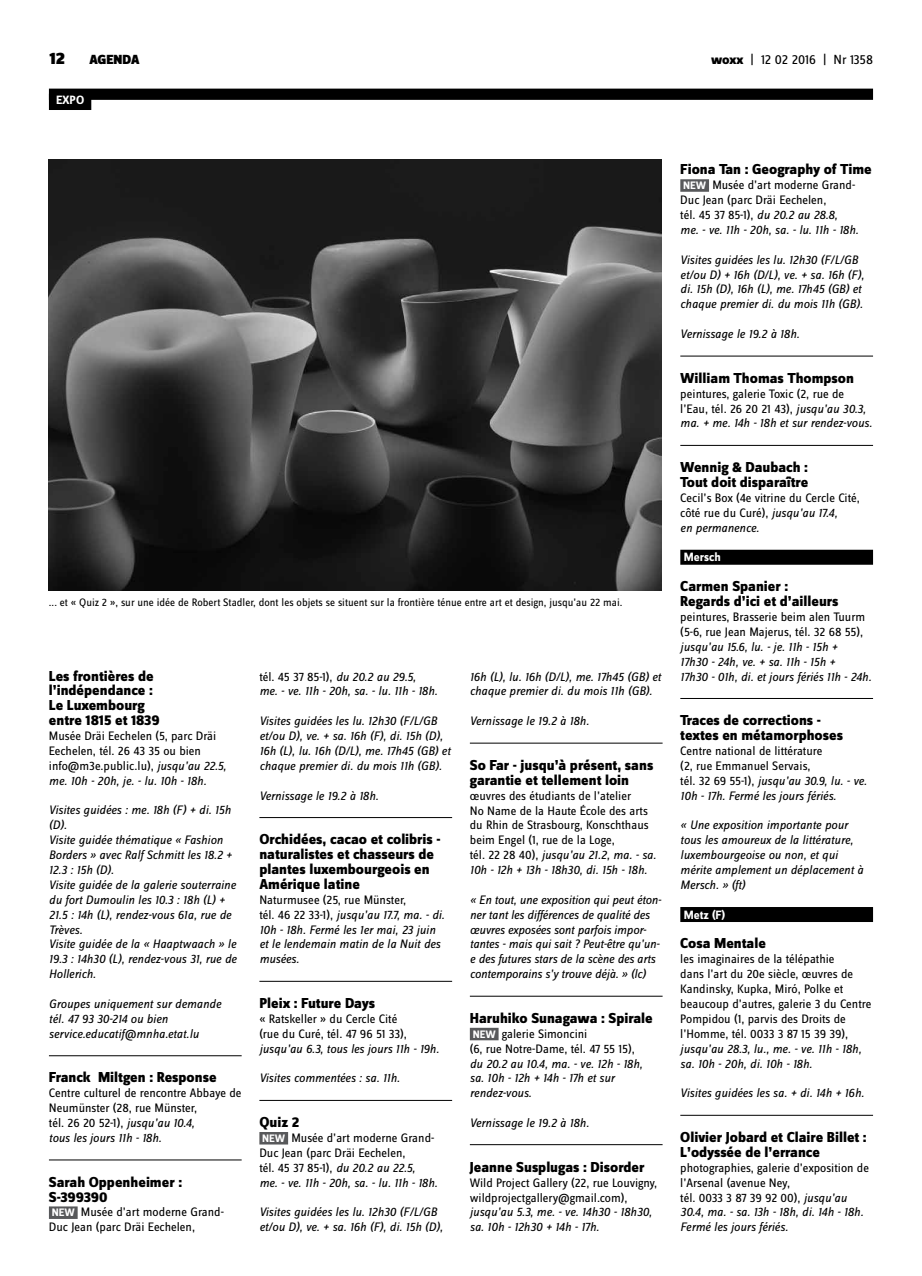
<style>
.page{position:relative;width:922px;height:1276px;background:#fff}
.page>*{position:absolute;margin:0;border:0;box-sizing:border-box;transform-origin:0 0}
.t1{font:900 17.5px "Zine Sans Dis";color:#000}
.t2{font:800 15px/14.9px "Zine Sans Dis";color:#000}
.t3{font:13.75px "Zine Sans Dis";letter-spacing:-.01em;color:#000}
.t4{font:900 13.75px "Zine Sans Dis";color:#000}
.t5{font:italic 12.75px/14.9px "Zine Sans Dis";color:#000}
.t6{font:12.75px/14.9px "Zine Sans Dis";color:#000}
.t7{font:700 12.5px "Zine Sans Dis";color:#fff}
.t8{font:11.25px "Zine Sans Dis";color:#000}
.s1{font-weight:800}
.s2{font-style:italic}
.s3{font-weight:700;font-size:11.25px;color:#fff}
.s4{font-style:normal}
</style>
<div class="page">
<hr style="left:49px;top:1055px;width:192px;height:1px;background:#000">
<hr style="left:49px;top:1159px;width:192px;height:1px;background:#000">
<div style="left:49px;top:1206px;width:29px;height:13px;background:#58595b"></div>
<hr style="left:259px;top:817px;width:193px;height:1px;background:#000">
<hr style="left:259px;top:981px;width:193px;height:1px;background:#000">
<hr style="left:259px;top:1100px;width:193px;height:1px;background:#000">
<div style="left:259px;top:1132px;width:29px;height:12px;background:#58595b"></div>
<hr style="left:469px;top:743px;width:193px;height:1px;background:#000">
<hr style="left:469px;top:996px;width:193px;height:1px;background:#000">
<div style="left:469px;top:1027px;width:29px;height:13px;background:#58595b"></div>
<hr style="left:469px;top:1144px;width:193px;height:1px;background:#000">
<div style="left:680px;top:179px;width:28px;height:13px;background:#58595b"></div>
<hr style="left:680px;top:356px;width:192px;height:1px;background:#000">
<hr style="left:680px;top:445px;width:192px;height:1px;background:#000">
<div style="left:680px;top:550px;width:192px;height:15px;background:#000"></div>
<hr style="left:680px;top:698px;width:192px;height:1px;background:#000">
<div style="left:680px;top:907px;width:192px;height:15px;background:#000"></div>
<hr style="left:680px;top:1115px;width:192px;height:1px;background:#000">
<div style="left:49px;top:89px;width:823px;height:11px;background:#000"></div>
<div style="left:49px;top:94px;width:42px;height:16px;background:#000"></div>
<img style="left:49px;top:159px;width:612px;height:432px">
<h1 class="t1" style="left:50px;top:49px;width:17px">12</h1>
<p class="t4" style="left:89px;top:53px;width:52px">AGENDA</p>
<p class="t3" style="left:711px;top:53px;width:163px"><span class="s1">woxx</span> | 12 02 2016 | Nr 1358</p>
<p class="t7" style="left:56px;top:93px;width:30px">EXPO</p>
<p class="t8" style="left:49px;top:596px;width:575px">... et « Quiz 2 », sur une idée de Robert Stadler, dont les objets se situent sur la frontière ténue entre art et design, jusqu’au 22 mai.</p>
<p class="t2" style="left:49px;top:669px;width:112px">Les frontières de l’indépendance :<br>Le Luxembourg entre 1815 et 1839</p>
<p class="t6" style="left:49px;top:729px;width:179px">Musée Dräi Eechelen (5, parc Dräi Eechelen, tél. 26 43 35 ou bien info@m3e.public.lu), <span class="s2">jusqu’au 22.5, me. 10h - 20h, je. - lu. 10h - 18h.</span></p>
<p class="t5" style="left:49px;top:803px;width:189px">Visites guidées : me. 18h (F) + di. 15h (D).<br>Visite guidée thématique « Fashion<br>Borders » avec Ralf Schmitt les 18.2 +<br>12.3 : 15h (D).<br>Visite guidée de la galerie souterraine du fort Dumoulin les 10.3 : 18h (L) +<br>21.5 : 14h (L), rendez-vous 61a, rue de<br>Trèves.<br>Visite guidée de la « Haaptwaach » le<br>19.3 : 14h30 (L), rendez-vous 31, rue de<br>Hollerich.</p>
<p class="t5" style="left:49px;top:996px;width:174px">Groupes uniquement sur demande tél. 47 93 30-214 ou bien service.educatif@mnha.etat.lu</p>
<p class="t2" style="left:49px;top:1071px;width:169px">Franck Miltgen : Response</p>
<p class="t6" style="left:49px;top:1086px;width:194px">Centre culturel de rencontre Abbaye de<br>Neumünster (28, rue Münster,<br>tél. 26 20 52-1), <span class="s2">jusqu’au 10.4,<br>tous les jours 11h - 18h.</span></p>
<p class="t2" style="left:49px;top:1175px;width:135px">Sarah Oppenheimer :<br>S-399390</p>
<p class="t6" style="left:49px;top:1205px;width:176px"><span class="s3">NEW</span> Musée d’art moderne Grand-<br>Duc Jean (parc Dräi Eechelen,</p>
<p class="t5" style="left:259px;top:669px;width:180px"><span class="s4">tél. 45 37 85-1),</span> du 20.2 au 29.5,<br>me. - ve. 11h - 20h, sa. - lu. 11h - 18h.</p>
<p class="t5" style="left:259px;top:713px;width:192px">Visites guidées les lu. 12h30 (F/L/GB et/ou D), ve. + sa. 16h (F), di. 15h (D), 16h (L), lu. 16h (D/L), me. 17h45 (GB) et chaque premier di. du mois 11h (GB).</p>
<p class="t5" style="left:259px;top:788px;width:121px">Vernissage le 19.2 à 18h.</p>
<p class="t2" style="left:259px;top:833px;width:183px">Orchidées, cacao et colibris - naturalistes et chasseurs de plantes luxembourgeois en<br>Amérique latine</p>
<p class="t5" style="left:259px;top:892px;width:187px"><span class="s4">Naturmusee (25, rue Münster,<br>tél. 46 22 33-1),</span> jusqu’au 17.7, ma. - di.<br>10h - 18h. Fermé les 1er mai, 23 juin et le lendemain matin de la Nuit des musées.</p>
<p class="t2" style="left:259px;top:996px;width:117px">Pleix : Future Days</p>
<p class="t6" style="left:259px;top:1012px;width:149px">« Ratskeller » du Cercle Cité (rue du Curé, tél. 47 96 51 33),</p>
<p class="t5" style="left:259px;top:1041px;width:181px">jusqu’au 6.3, tous les jours 11h - 19h.</p>
<p class="t5" style="left:259px;top:1071px;width:142px">Visites commentées : sa. 11h.</p>
<p class="t2" style="left:259px;top:1115px;width:41px">Quiz 2</p>
<p class="t6" style="left:259px;top:1131px;width:180px"><span class="s3">NEW</span> Musée d’art moderne Grand-<br>Duc Jean (parc Dräi Eechelen,<br>tél. 45 37 85-1), <span class="s2">du 20.2 au 22.5,<br>me. - ve. 11h - 20h, sa. - lu. 11h - 18h.</span></p>
<p class="t5" style="left:259px;top:1205px;width:185px">Visites guidées les lu. 12h30 (F/L/GB et/ou D), ve. + sa. 16h (F), di. 15h (D),</p>
<p class="t5" style="left:469px;top:669px;width:192px">16h (L), lu. 16h (D/L), me. 17h45 (GB) et chaque premier di. du mois 11h (GB).</p>
<p class="t5" style="left:469px;top:713px;width:121px">Vernissage le 19.2 à 18h.</p>
<p class="t2" style="left:469px;top:758px;width:185px">So Far - jusqu’à présent, sans garantie et tellement loin</p>
<p class="t6" style="left:469px;top:788px;width:188px">œuvres des étudiants de l’atelier<br>No Name de la Haute École des arts du Rhin de Strasbourg, Konschthaus beim Engel (1, rue de la Loge,<br>tél. 22 28 40), <span class="s2">jusqu’au 21.2, ma. - sa.<br>10h - 12h + 13h - 18h30, di. 15h - 18h.</span></p>
<p class="t5" style="left:469px;top:892px;width:193px">« En tout, une exposition qui peut éton&shy;ner tant les différences de qualité des œuvres exposées sont parfois impor&shy;tantes - mais qui sait ? Peut-être qu’un&shy;e des futures stars de la scène des arts contemporains s’y trouve déjà. » (lc)</p>
<p class="t2" style="left:469px;top:1011px;width:184px">Haruhiko Sunagawa : Spirale</p>
<p class="t6" style="left:469px;top:1027px;width:166px"><span class="s3">NEW</span> galerie Simoncini<br>(6, rue Notre-Dame, tél. 47 55 15),</p>
<p class="t5" style="left:469px;top:1056px;width:174px">du 20.2 au 10.4, ma. - ve. 12h - 18h, sa. 10h - 12h + 14h - 17h et sur rendez-vous.</p>
<p class="t5" style="left:469px;top:1115px;width:121px">Vernissage le 19.2 à 18h.</p>
<p class="t2" style="left:469px;top:1160px;width:176px">Jeanne Susplugas : Disorder</p>
<p class="t6" style="left:469px;top:1175px;width:189px">Wild Project Gallery (22, rue Louvigny, wildprojectgallery@gmail.com),</p>
<p class="t5" style="left:469px;top:1205px;width:183px">jusqu’au 5.3, me. - ve. 14h30 - 18h30, sa. 10h - 12h30 + 14h - 17h.</p>
<p class="t2" style="left:680px;top:163px;width:193px">Fiona Tan : Geography of Time</p>
<p class="t6" style="left:680px;top:178px;width:180px"><span class="s3">NEW</span> Musée d’art moderne Grand-<br>Duc Jean (parc Dräi Eechelen,<br>tél. 45 37 85-1), <span class="s2">du 20.2 au 28.8, me. - ve. 11h - 20h, sa. - lu. 11h - 18h.</span></p>
<p class="t5" style="left:680px;top:252px;width:185px">Visites guidées les lu. 12h30 (F/L/GB et/ou D) + 16h (D/L), ve. + sa. 16h (F), di. 15h (D), 16h (L), me. 17h45 (GB) et chaque premier di. du mois 11h (GB).</p>
<p class="t5" style="left:680px;top:326px;width:121px">Vernissage le 19.2 à 18h.</p>
<p class="t2" style="left:680px;top:371px;width:175px">William Thomas Thompson</p>
<p class="t6" style="left:680px;top:387px;width:193px">peintures, galerie Toxic (2, rue de l’Eau, tél. 26 20 21 43), <span class="s2">jusqu’au 30.3, ma. + me. 14h - 18h et sur rendez-vous.</span></p>
<p class="t2" style="left:680px;top:460px;width:129px">Wennig &amp; Daubach :<br>Tout doit disparaître</p>
<p class="t6" style="left:680px;top:491px;width:181px">Cecil’s Box (4e vitrine du Cercle Cité, côté rue du Curé), <span class="s2">jusqu’au 17.4,<br>en permanence.</span></p>
<p class="t7" style="left:683px;top:551px;width:38px">Mersch</p>
<p class="t2" style="left:680px;top:580px;width:160px">Carmen Spanier :<br>Regards d’ici et d’ailleurs</p>
<p class="t6" style="left:680px;top:610px;width:186px">peintures, Brasserie beim alen Tuurm (5-6, rue Jean Majerus, tél. 32 68 55),</p>
<p class="t5" style="left:680px;top:639px;width:192px">jusqu’au 15.6, lu. - je. 11h - 15h +<br>17h30 - 24h, ve. + sa. 11h - 15h +<br>17h30 - 01h, di. et jours fériés 11h - 24h.</p>
<p class="t2" style="left:680px;top:713px;width:164px">Traces de corrections - textes en métamorphoses</p>
<p class="t6" style="left:680px;top:744px;width:188px">Centre national de littérature<br>(2, rue Emmanuel Servais,<br>tél. 32 69 55-1), <span class="s2">jusqu’au 30.9, lu. - ve.<br>10h - 17h. Fermé les jours fériés.</span></p>
<p class="t5" style="left:680px;top:818px;width:184px">« Une exposition importante pour tous les amoureux de la littérature, luxembourgeoise ou non, et qui mérite amplement un déplacement à<br>Mersch. » (ft)</p>
<p class="t7" style="left:683px;top:908px;width:43px">Metz (F)</p>
<p class="t2" style="left:680px;top:937px;width:87px">Cosa Mentale</p>
<p class="t6" style="left:680px;top:952px;width:192px">les imaginaires de la télépathie<br>dans l’art du 20e siècle, œuvres de Kandinsky, Kupka, Miró, Polke et beaucoup d’autres, galerie 3 du Centre Pompidou (1, parvis des Droits de l’Homme, tél. 0033 3 87 15 39 39),</p>
<p class="t5" style="left:680px;top:1041px;width:182px">jusqu’au 28.3, lu., me. - ve. 11h - 18h, sa. 10h - 20h, di. 10h - 18h.</p>
<p class="t5" style="left:680px;top:1085px;width:185px">Visites guidées les sa. + di. 14h + 16h.</p>
<p class="t2" style="left:680px;top:1130px;width:188px">Olivier Jobard et Claire Billet :<br>L’odyssée de l’errance</p>
<p class="t6" style="left:680px;top:1161px;width:190px">photographies, galerie d’exposition de l’Arsenal (avenue Ney,<br>tél. 0033 3 87 39 92 00), <span class="s2">jusqu’au<br>30.4, ma. - sa. 13h - 18h, di. 14h - 18h.<br>Fermé les jours fériés.</span></p>
</div>
